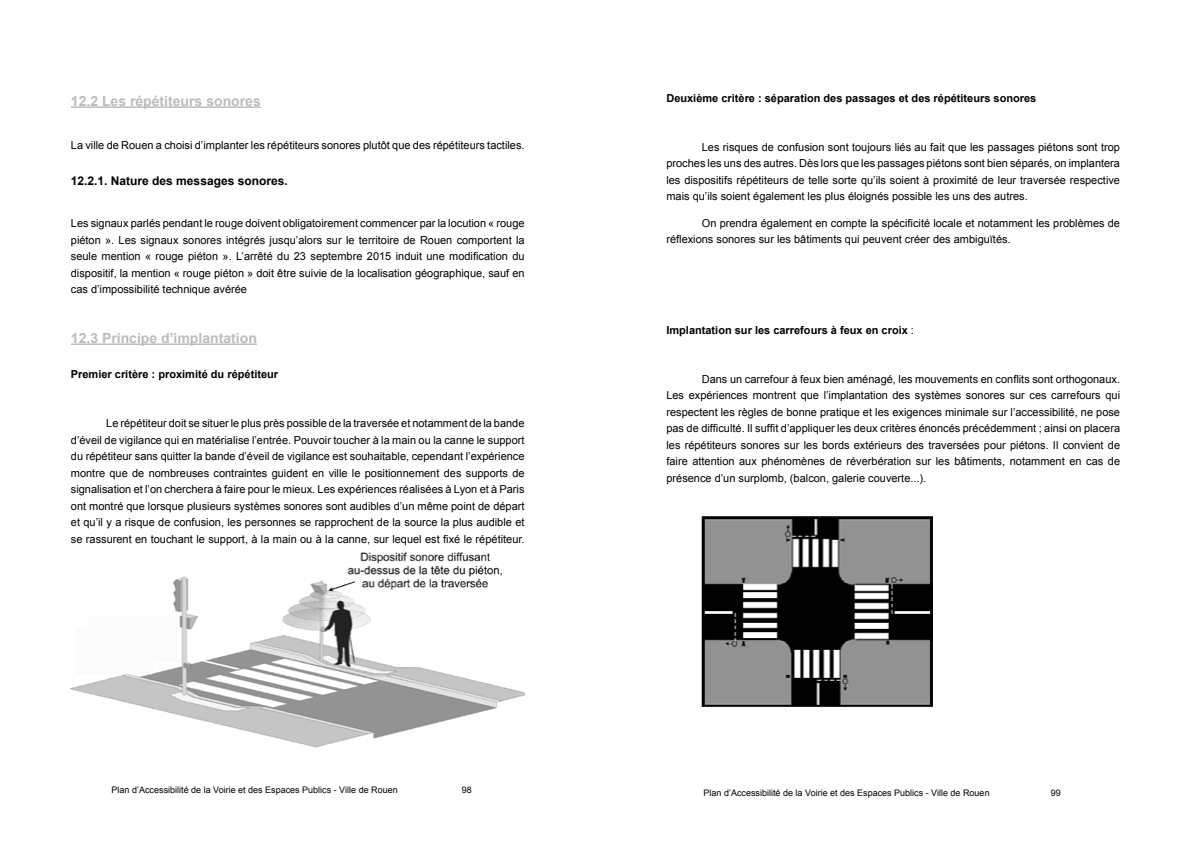
<style>
.page{position:relative;width:1191px;height:842px;background:#fff}
.page>*{position:absolute;margin:0;border:0;box-sizing:border-box;transform-origin:0 0}
.t1{font:700 14px "Arial";color:#babcbe}
.t2{font:700 12px "Arial";color:#000}
.t3{font:11px/16.5px "Arial";color:#000;text-align:justify}
.t4{font:700 11px "Arial";color:#000}
.t5{font:9px "Arial";color:#000}
.s1{font-weight:400}
</style>
<div class="page">
<hr style="left:71px;top:106px;width:190px;height:2px;background:#babcbe">
<hr style="left:71px;top:343px;width:186px;height:2px;background:#babcbe">
<img style="left:71px;top:552px;width:453px;height:196px">
<img style="left:702px;top:516px;width:230px;height:191px">
<p class="t1" style="left:71px;top:92px;width:191px">12.2 Les répétiteurs sonores</p>
<p class="t3" style="left:71px;top:137px;width:455px">La ville de Rouen a choisi d’implanter les répétiteurs sonores plutôt que des répétiteurs tactiles.</p>
<p class="t2" style="left:71px;top:173px;width:218px">12.2.1. Nature des messages sonores.</p>
<p class="t3" style="left:71px;top:215px;width:455px">Les signaux parlés pendant le rouge doivent obligatoirement commencer par la locution « rouge piéton ». Les signaux sonores intégrés jusqu’alors sur le territoire de Rouen comportent la seule mention « rouge piéton ». L’arrêté du 23 septembre 2015 induit une modification du dispositif, la mention « rouge piéton » doit être suivie de la localisation géographique, sauf en cas d’impossibilité technique avérée</p>
<p class="t1" style="left:71px;top:329px;width:187px">12.3 Principe d’implantation</p>
<p class="t4" style="left:71px;top:367px;width:209px">Premier critère : proximité du répétiteur</p>
<p class="t3" style="left:71px;top:415px;width:455px;text-indent:35px">Le répétiteur doit se situer le plus près possible de la traversée et notamment de la bande d’éveil de vigilance qui en matérialise l’entrée. Pouvoir toucher à la main ou la canne le support du répétiteur sans quitter la bande d’éveil de vigilance est souhaitable, cependant l’expérience montre que de nombreuses contraintes guident en ville le positionnement des supports de signalisation et l’on cherchera à faire pour le mieux. Les expériences réalisées à Lyon et à Paris ont montré que lorsque plusieurs systèmes sonores sont audibles d’un même point de départ et qu’il y a risque de confusion, les personnes se rapprochent de la source la plus audible et se rassurent en touchant le support, à la main ou à la canne, sur lequel est fixé le répétiteur.</p>
<p class="t5" style="left:112px;top:784px;width:287px">Plan d’Accessibilité de la Voirie et des Espaces Publics - Ville de Rouen</p>
<p class="t5" style="left:462px;top:784px;width:12px">98</p>
<p class="t4" style="left:666px;top:90px;width:371px">Deuxième critère : séparation des passages et des répétiteurs sonores</p>
<p class="t3" style="left:666px;top:139px;width:455px;text-indent:35px">Les risques de confusion sont toujours liés au fait que les passages piétons sont trop proches les uns des autres. Dès lors que les passages piétons sont bien séparés, on implantera les dispositifs répétiteurs de telle sorte qu’ils soient à proximité de leur traversée respective mais qu’ils soient également les plus éloignés possible les uns des autres.</p>
<p class="t3" style="left:666px;top:215px;width:455px;text-indent:35px">On prendra également en compte la spécificité locale et notamment les problèmes de réflexions sonores sur les bâtiments qui peuvent créer des ambiguïtés.</p>
<p class="t4" style="left:666px;top:323px;width:249px">Implantation sur les carrefours à feux en croix <span class="s1">:</span></p>
<p class="t3" style="left:666px;top:371px;width:455px;text-indent:35px">Dans un carrefour à feux bien aménagé, les mouvements en conflits sont orthogonaux.<br>Les expériences montrent que l’implantation des systèmes sonores sur ces carrefours qui respectent les règles de bonne pratique et les exigences minimale sur l’accessibilité, ne pose pas de difficulté. Il suffit d’appliquer les deux critères énoncés précédemment ; ainsi on placera les répétiteurs sonores sur les bords extérieurs des traversées pour piétons. Il convient de faire attention aux phénomènes de réverbération sur les bâtiments, notamment en cas de présence d’un surplomb, (balcon, galerie couverte...).</p>
<p class="t5" style="left:703px;top:787px;width:287px">Plan d’Accessibilité de la Voirie et des Espaces Publics - Ville de Rouen</p>
<p class="t5" style="left:1050px;top:787px;width:12px">99</p>
</div>
